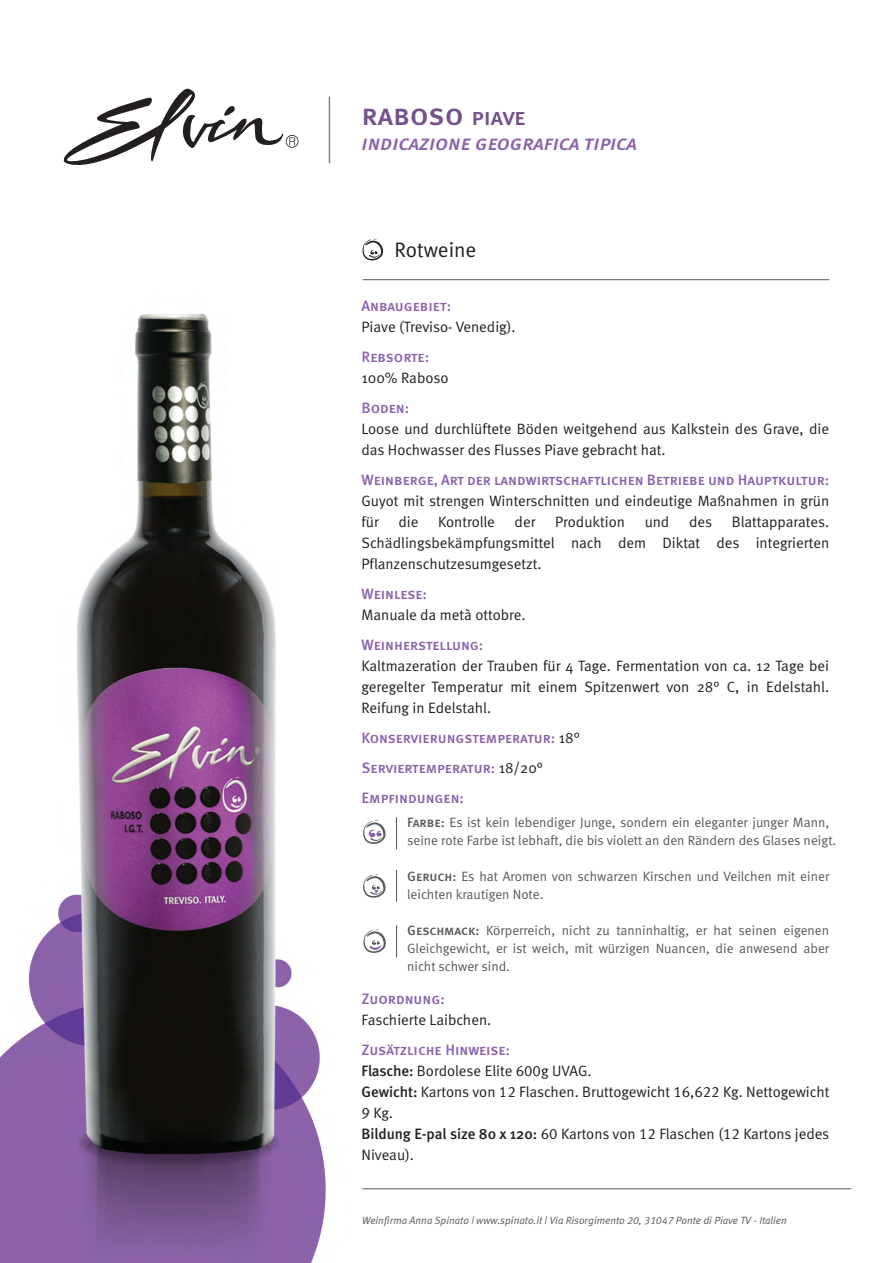
<style>
.page{position:relative;width:893px;height:1263px;background:#fff}
.page>*{position:absolute;margin:0;border:0;box-sizing:border-box;transform-origin:0 0}
.t1{font:30px "Meta Medium Caps";color:#75518e}
.t2{font:21px "Meta Medium Italic Caps";color:#8c62aa}
.t3{font:21px "Meta Normal";color:#231f20}
.t4{font:15px/21px "Meta Normal";color:#231f20}
.t5{font:15px/30px "Meta Medium Caps";color:#8c62aa}
.t6{font:15px/21px "Meta Normal LF";color:#231f20}
.t7{font:13.5px/18px "Meta Normal";color:#57585a}
.t8{font:italic 10.5px "Meta Normal";color:#57585a}
.s1{font-size:24px}
.s2{font-family:"Meta Normal";color:#231f20}
.s3{font-family:"Meta Medium Caps"}
.s4{font-family:"Meta";font-weight:500}
.s5{font-family:"Meta Normal LF Italic Caps";font-style:normal}
</style>
<div class="page">
<svg style="left:63px;top:88px;width:235px;height:77px"></svg>
<hr style="left:329px;top:97px;width:1px;height:66px;background:#808285">
<svg style="left:362px;top:239px;width:21px;height:21px"></svg>
<svg style="left:363px;top:820px;width:23px;height:24px"></svg>
<svg style="left:363px;top:874px;width:23px;height:24px"></svg>
<svg style="left:363px;top:929px;width:23px;height:24px"></svg>
<hr style="left:363px;top:1188px;width:488px;height:1px;background:#57585a">
<hr style="left:363px;top:279px;width:466px;height:1px;background:#57585a">
<hr style="left:396px;top:925px;width:1px;height:32px;background:#57585a">
<hr style="left:396px;top:870px;width:1px;height:31px;background:#57585a">
<hr style="left:396px;top:817px;width:1px;height:32px;background:#57585a">
<img style="left:0;top:314px;width:326px;height:949px">
<h1 class="t1" style="left:362px;top:97px;width:166px">raboso <span class="s1">piave</span></h1>
<h2 class="t2" style="left:362px;top:130px;width:277px">indicazione geografica tipica</h2>
<h2 class="t3" style="left:395px;top:237px;width:83px">Rotweine</h2>
<p class="t5" style="left:362px;top:291px;width:91px">Anbaugebiet:</p>
<p class="t4" style="left:362px;top:316px;width:156px">Piave (Treviso- Venedig).</p>
<p class="t5" style="left:362px;top:342px;width:69px">Rebsorte:</p>
<p class="t4" style="left:362px;top:367px;width:89px">100% Raboso</p>
<p class="t5" style="left:362px;top:393px;width:49px">Boden:</p>
<p class="t4" style="left:362px;top:418px;width:469px">Loose und durchlüftete Böden weitgehend aus Kalkstein des Grave, die das Hochwasser des Flusses Piave gebracht hat.</p>
<p class="t5" style="left:362px;top:465px;width:469px">Weinberge, Art der landwirtschaftlichen Betriebe und Hauptkultur:</p>
<p class="t4" style="left:362px;top:490px;width:469px">Guyot mit strengen Winterschnitten und eindeutige Maßnahmen in grün für</p>
<p class="t4" style="left:399px;top:511px;width:21px">die</p>
<p class="t4" style="left:438px;top:511px;width:58px">Kontrolle</p>
<p class="t4" style="left:515px;top:511px;width:22px">der</p>
<p class="t4" style="left:555px;top:511px;width:71px">Produktion</p>
<p class="t4" style="left:645px;top:511px;width:26px">und</p>
<p class="t4" style="left:689px;top:511px;width:25px">des</p>
<p class="t4" style="left:362px;top:511px;width:469px;text-align:justify;text-indent:370px">Blattapparates.<br>Schädlingsbekämpfungsmittel nach dem Diktat des integrierten Pflanzenschutzesumgesetzt.</p>
<p class="t5" style="left:362px;top:579px;width:67px">Weinlese:</p>
<p class="t4" style="left:362px;top:604px;width:166px">Manuale da metà ottobre.</p>
<p class="t5" style="left:362px;top:630px;width:123px">Weinherstellung:</p>
<p class="t4" style="left:362px;top:655px;width:469px;text-align:justify">Kaltmazeration der Trauben für 4 Tage. Fermentation von ca. 12 Tage bei geregelter Temperatur mit einem Spitzenwert von 28° C, in Edelstahl.<br>Reifung in Edelstahl.</p>
<p class="t5" style="left:362px;top:723px;width:220px">Konservierungstemperatur: <span class="s2">18°<br></span>Serviertemperatur: <span class="s2">18/20°<br></span>Empfindungen:</p>
<p class="t7" style="left:407px;top:813px;width:431px"><span class="s3">Farbe:</span> Es ist kein lebendiger Junge, sondern ein eleganter junger Mann, seine rote Farbe ist lebhaft, die bis violett an den Rändern des Glases neigt.</p>
<p class="t7" style="left:407px;top:867px;width:424px"><span class="s3">Geruch:</span> Es hat Aromen von schwarzen Kirschen und Veilchen mit einer leichten krautigen Note.</p>
<p class="t7" style="left:407px;top:921px;width:424px;text-align:justify"><span class="s3">Geschmack:</span> Körperreich, nicht zu tanninhaltig, er hat seinen eigenen Gleichgewicht, er ist weich, mit würzigen Nuancen, die anwesend aber nicht schwer sind.</p>
<p class="t5" style="left:362px;top:984px;width:85px">Zuordnung:</p>
<p class="t4" style="left:362px;top:1009px;width:131px">Faschierte Laibchen.</p>
<p class="t5" style="left:362px;top:1035px;width:150px">Zusätzliche Hinweise:</p>
<p class="t6" style="left:362px;top:1060px;width:469px"><span class="s4">Flasche:</span> Bordolese Elite 600g UVAG.<br><span class="s4">Gewicht:</span> Kartons von 12 Flaschen. Bruttogewicht 16,622 Kg. Nettogewicht 9 Kg.<br><span class="s4">Bildung E-pal size 80 x 120:</span> 60 Kartons von 12 Flaschen (12 Kartons jedes Niveau).</p>
<p class="t8" style="left:362px;top:1214px;width:426px">Weinfirma Anna Spinato | www.spinato.it | Via Risorgimento <span class="s5">20</span>, <span class="s5">31047</span> Ponte di Piave TV - Italien</p>
</div>
